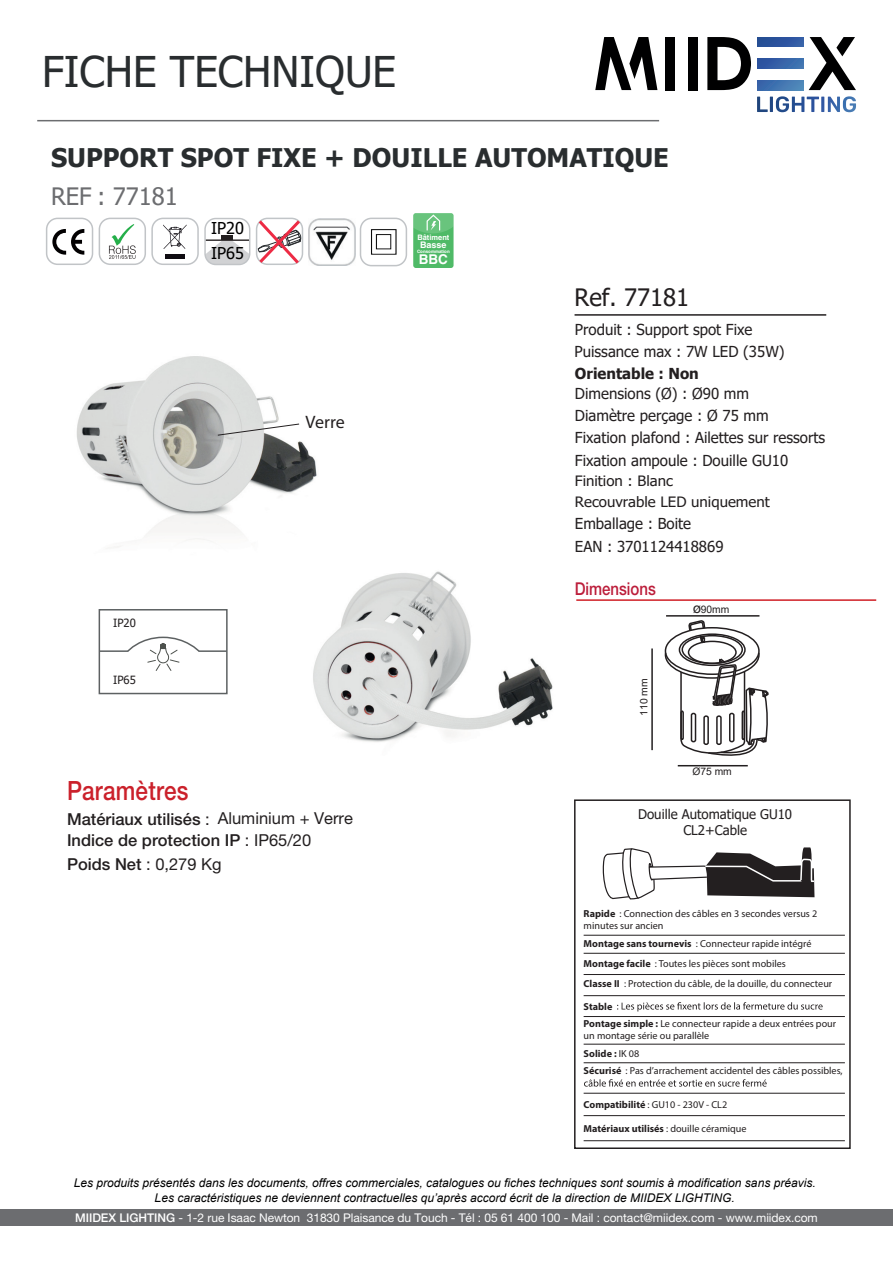
<style>
.page{position:relative;width:893px;height:1263px;background:#fff}
.page>*{position:absolute;margin:0;border:0;box-sizing:border-box;transform-origin:0 0}
.t1{font:42.3px "Tahoma";color:#292d2f}
.t2{font:500 26.55px "Helvetica Neue LT Std";letter-spacing:.01em;color:#cb212b;scale:.85 1}
.t3{font:700 25.65px "Tahoma";color:#292d2f}
.t4{font:24px "Tahoma";color:#6c6d70}
.t5{font:24px "Tahoma";color:#231f20}
.t6{font:18px "Myriad Pro";letter-spacing:-.005em;color:#231f20}
.t7{font:500 17.7px "Helvetica Neue LT Std";color:#bc1e3b;scale:.85 1}
.t8{font:500 16.5px/20.9px "Helvetica Neue LT Std";color:#231f20}
.t9{font:16.35px "Tahoma";color:#000}
.t10{font:15.15px/21.1px "Tahoma";color:#231f20}
.t11{font:700 15.15px "Tahoma";color:#231f20}
.t12{font:14.25px "Tahoma";color:#231f20;scale:1.05 1}
.t13{font:700 13.5px "Helvetica LT Std";color:#fff}
.t14{font:13.35px/15.9px "Tahoma";color:#231f20;text-align:center}
.t15{font:italic 12px "Arial";color:#000001}
.t16{font:12px "Helvetica Neue LT Std";letter-spacing:-.005em;color:#fff}
.t17{font:11.4px "Tahoma";color:#231f20}
.t18{font:10.35px "Arial";color:#231f20}
.t19{font:10.2px/12.1px "Myriad Pro";color:#231f20}
.t20{font:700 10.2px "Myriad Pro";color:#231f20}
.t21{font:10.2px "Arial";color:#231f20}
.t22{font:700 9px "Helvetica LT Std";color:#fff}
.t23{font:700 7.5px "Helvetica LT Std";color:#fff}
.t24{font:700 4.5px "Helvetica LT Std";color:#fff}
.s1{font-weight:400}
.s2{font-family:"Helvetica Neue LT Std";font-weight:500}
.s3{font-weight:700}
.s4{font-weight:500}
</style>
<div class="page">
<img style="left:76px;top:356px;width:241px;height:192px">
<img style="left:313px;top:571px;width:240px;height:171px">
<hr style="left:575px;top:314px;width:251px;height:2px;background:#231f20">
<div style="left:99px;top:218px;width:47px;height:47px;border:1px solid #c1c4c7;border-radius:11px"></div>
<div style="left:46px;top:218px;width:47px;height:47px;border:1px solid #c1c4c7;border-radius:11px"></div>
<div style="left:151px;top:218px;width:48px;height:47px;border:1px solid #c1c4c7;border-radius:11px"></div>
<svg style="left:52px;top:229px;width:32px;height:26px"></svg>
<svg style="left:163px;top:224px;width:24px;height:25px"></svg>
<div style="left:165px;top:254px;width:19px;height:5px;background:#0f0c12"></div>
<svg style="left:602px;top:847px;width:213px;height:53px"></svg>
<hr style="left:584px;top:935px;width:261px;height:1px;background:#231f20">
<hr style="left:584px;top:1044px;width:261px;height:1px;background:#231f20">
<hr style="left:584px;top:1062px;width:261px;height:1px;background:#231f20">
<hr style="left:584px;top:1115px;width:261px;height:1px;background:#231f20">
<hr style="left:584px;top:1140px;width:261px;height:1px;background:#231f20">
<hr style="left:584px;top:1093px;width:261px;height:1px;background:#231f20">
<hr style="left:584px;top:953px;width:261px;height:1px;background:#231f20">
<hr style="left:584px;top:974px;width:261px;height:1px;background:#231f20">
<hr style="left:584px;top:995px;width:261px;height:1px;background:#231f20">
<hr style="left:584px;top:1016px;width:261px;height:1px;background:#231f20">
<svg style="left:617px;top:1002px;width:206px;height:9px"></svg>
<svg style="left:584px;top:1079px;width:183px;height:7px"></svg>
<div style="left:574px;top:799px;width:277px;height:350px;border:2px solid #231f20"></div>
<hr style="left:576px;top:599px;width:300px;height:2px;background:#d01f26">
<div style="left:0;top:1209px;width:893px;height:16px;background:#6c6d70"></div>
<svg style="left:217px;top:423px;width:83px;height:13px"></svg>
<div style="left:99px;top:609px;width:129px;height:85px;border:2px solid #5d6162"></div>
<svg style="left:98px;top:636px;width:130px;height:35px"></svg>
<svg style="left:256px;top:217px;width:47px;height:48px"></svg>
<img style="left:309px;top:218px;width:47px;height:47px">
<div style="left:360px;top:218px;width:47px;height:48px;border:1px solid #c1c4c7;border-radius:11px"></div>
<img style="left:371px;top:229px;width:26px;height:26px">
<div style="left:413px;top:213px;width:41px;height:55px;background:#4fba67;border-radius:3px"></div>
<svg style="left:413px;top:213px;width:41px;height:20px"></svg>
<svg style="left:206px;top:241px;width:44px;height:25px"></svg>
<hr style="left:205px;top:239px;width:45px;height:2px;background:#231f20">
<div style="left:221px;top:235px;width:12px;height:5px;background:#231f20"></div>
<div style="left:204px;top:218px;width:46px;height:47px;border:1px solid #c1c4c7;border-radius:11px"></div>
<svg style="left:109px;top:224px;width:27px;height:35px"></svg>
<hr style="left:666px;top:615px;width:93px;height:2px;background:#231f20">
<hr style="left:651px;top:648px;width:2px;height:102px;background:#231f20">
<hr style="left:678px;top:765px;width:70px;height:1px;background:#231f20">
<svg style="left:664px;top:620px;width:105px;height:136px"></svg>
<hr style="left:37px;top:120px;width:622px;height:1px;background:#6c6d70">
<svg style="left:809px;top:37px;width:47px;height:53px"></svg>
<svg style="left:707px;top:37px;width:44px;height:53px"></svg>
<div style="left:688px;top:37px;width:10px;height:53px;background:#000001"></div>
<div style="left:665px;top:37px;width:10px;height:53px;background:#000001"></div>
<svg style="left:757px;top:96px;width:99px;height:16px"></svg>
<svg style="left:595px;top:37px;width:62px;height:53px"></svg>
<svg style="left:757px;top:37px;width:46px;height:9px"></svg>
<svg style="left:757px;top:59px;width:46px;height:9px"></svg>
<svg style="left:757px;top:81px;width:46px;height:9px"></svg>
<h1 class="t1" style="left:42px;top:43px;width:356px">FICHE TECHNIQUE</h1>
<h3 class="t3" style="left:51px;top:140px;width:619px">SUPPORT SPOT FIXE + DOUILLE AUTOMATIQUE</h3>
<h3 class="t4" style="left:51px;top:180px;width:128px">REF : 77181</h3>
<h3 class="t9" style="left:211px;top:217px;width:34px">IP20</h3>
<h3 class="t9" style="left:211px;top:242px;width:34px">IP65</h3>
<h3 class="t6" style="left:306px;top:411px;width:41px">Verre</h3>
<p class="t23" style="left:417px;top:233px;width:34px">Bâtiment</p>
<p class="t22" style="left:420px;top:240px;width:28px">Basse</p>
<h3 class="t13" style="left:419px;top:251px;width:31px">BBC</h3>
<p class="t24" style="left:417px;top:249px;width:34px">Consommation</p>
<p class="t17" style="left:113px;top:615px;width:24px">IP20</p>
<p class="t17" style="left:113px;top:672px;width:24px">IP65</p>
<h2 class="t2" style="left:67px;top:775px;width:145px">Paramètres</h2>
<h3 class="t8" style="left:67px;top:808px;width:287px">Matériaux utilisés <span class="s1">: Aluminium + Verre<br></span>Indice de protection IP <span class="s1">: IP65/20</span></h3>
<h3 class="t8" style="left:67px;top:853px;width:156px">Poids Net <span class="s1">: 0,279 Kg</span></h3>
<h3 class="t5" style="left:575px;top:281px;width:116px">Ref. 77181</h3>
<h3 class="t10" style="left:575px;top:320px;width:179px">Produit : Support spot Fixe</h3>
<h3 class="t11" style="left:575px;top:362px;width:125px">Orientable : Non</h3>
<h3 class="t10" style="left:575px;top:384px;width:195px">Dimensions (Ø) : Ø90 mm<br>Diamètre perçage : Ø 75 mm</h3>
<h3 class="t10" style="left:575px;top:428px;width:252px">Fixation plafond : Ailettes sur ressorts</h3>
<h3 class="t10" style="left:575px;top:341px;width:212px">Puissance max : 7W LED (35W)</h3>
<h3 class="t10" style="left:575px;top:450px;width:215px">Fixation ampoule : Douille GU10</h3>
<h3 class="t12" style="left:575px;top:471px;width:95px">Finition : Blanc</h3>
<h3 class="t10" style="left:575px;top:512px;width:150px;line-height:23.4px">Emballage : Boite<br>EAN : 3701124418869</h3>
<h3 class="t12" style="left:575px;top:492px;width:187px">Recouvrable LED uniquement</h3>
<h3 class="t7" style="left:575px;top:578px;width:97px">Dimensions</h3>
<p class="t21" style="left:637px;top:716px;width:39px;rotate:-90deg">110 mm</p>
<p class="t18" style="left:693px;top:602px;width:38px"><span class="s2">Ø</span>90mm</p>
<p class="t18" style="left:692px;top:764px;width:41px">Ø75 mm</p>
<h3 class="t14" style="left:638px;top:807px;width:156px">Douille Automatique GU10<br>CL2+Cable</h3>
<p class="t19" style="left:584px;top:908px;width:235px"><span class="s3">Rapide</span> : Connection des câbles en 3 secondes versus 2 minutes sur ancien</p>
<p class="t19" style="left:584px;top:934px;width:229px;line-height:19.5px"><span class="s3">Montage sans tournevis</span> : Connecteur rapide intégré<br><span class="s3">Montage facile</span> : Toutes les pièces sont mobiles</p>
<p class="t19" style="left:584px;top:972px;width:250px;line-height:22.4px"><span class="s3">Classe II</span> : Protection du câble, de la douille, du connecteur<br><span class="s3">Stable</span></p>
<p class="t19" style="left:584px;top:1017px;width:254px"><span class="s3">Pontage simple :</span> Le connecteur rapide a deux entrées pour un montage série ou parallèle</p>
<p class="t20" style="left:584px;top:1047px;width:57px">Solide : <span class="s1">IK 08</span></p>
<p class="t19" style="left:584px;top:1065px;width:261px"><span class="s3">Sécurisé</span> : Pas d’arrachement accidentel des câbles possibles,</p>
<p class="t19" style="left:584px;top:1098px;width:145px"><span class="s3">Compatibilité</span> : GU10 - 230V - CL2</p>
<p class="t20" style="left:584px;top:1121px;width:164px">Matériaux utilisés <span class="s1">: douille céramique</span></p>
<p class="t15" style="left:74px;top:1175px;width:743px">Les produits présentés dans les documents, offres commerciales, catalogues ou fiches techniques sont soumis à modification sans préavis.</p>
<p class="t15" style="left:155px;top:1190px;width:582px">Les caractéristiques ne deviennent contractuelles qu’après accord écrit de la direction de MIIDEX LIGHTING.</p>
<p class="t16" style="left:75px;top:1210px;width:744px"><span class="s4">MIIDEX LIGHTING</span> - 1-2 rue Isaac Newton 31830 Plaisance du Touch - Tél : 05 61 400 100 - Mail : contact@miidex.com - www.miidex.com</p>
</div>
